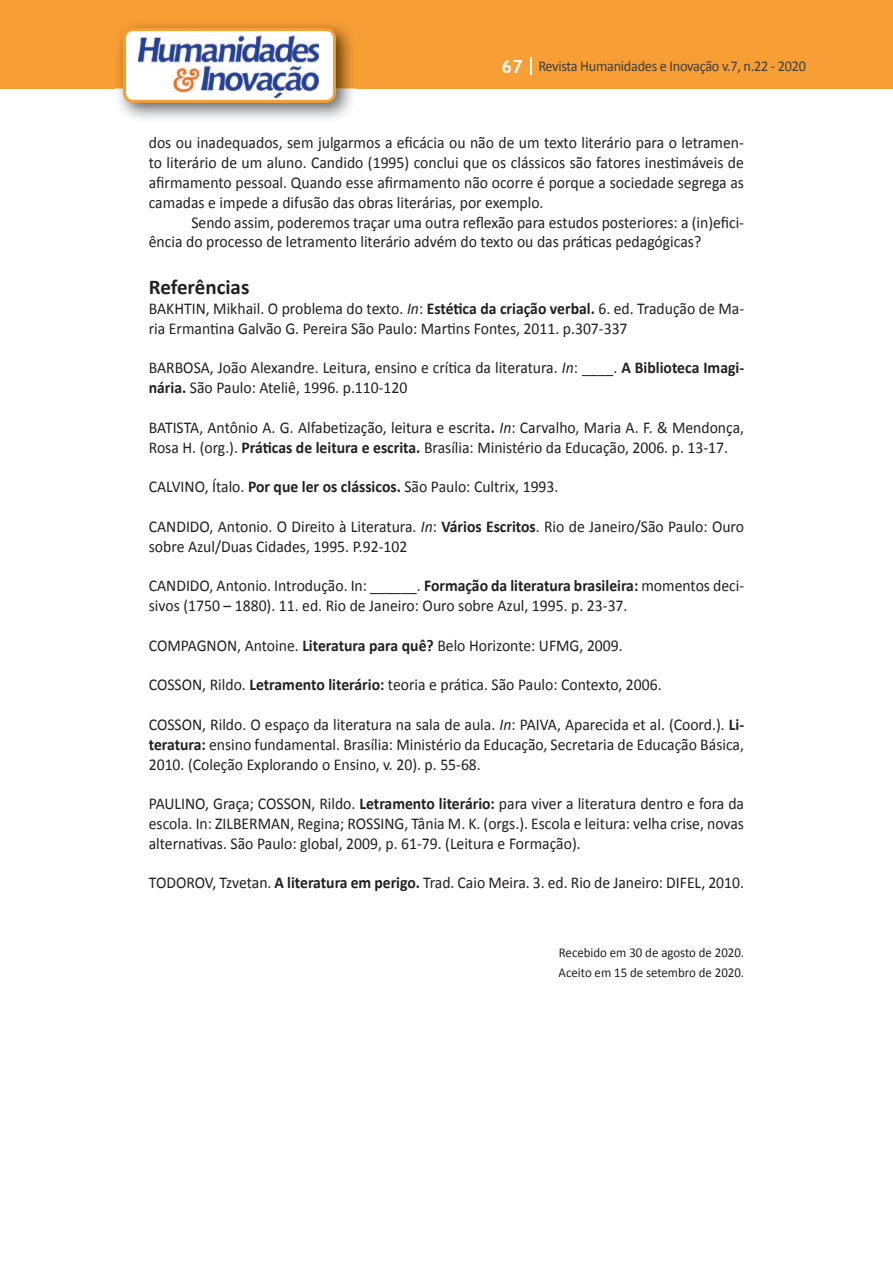
<style>
.page{position:relative;width:893px;height:1263px;background:#fff}
.page>*{position:absolute;margin:0;border:0;box-sizing:border-box;transform-origin:0 0}
.t1{font:700 21px "Calibri";color:#231f20}
.t2{font:16.5px/19.8px "Calibri";color:#231f20;scale:.95 1}
.t3{font:15px "Calibri";letter-spacing:-.02em;color:#3e3e3f;scale:.95 1}
.t4{font:13.5px/19.8px "Calibri";color:#231f20;scale:.95 1}
.s1{font-family:"Trebuchet MS";font-weight:700;font-size:18px;color:#fff}
.s2{font-style:italic}
.s3{font-weight:700}
</style>
<div class="page">
<div style="left:0;top:0;width:893px;height:88px;background:#f79e34"></div>
<svg style="left:530px;top:57px;width:2px;height:18px"></svg>
<img style="left:115px;top:24px;width:241px;height:95px">
<svg style="left:123px;top:28px;width:213px;height:75px"></svg>
<p class="t3" style="left:501px;top:57px;width:322px"><span class="s1">67</span> Revista Humanidades e Inovação v.7, n.22 - 2020</p>
<p class="t2" style="left:149px;top:133px;width:628px;text-align:justify">dos ou inadequados, sem julgarmos a eficácia ou não de um texto literário para o letramen&shy;to literário de um aluno. Candido (1995) conclui que os clássicos são fatores inestimáveis de afirmamento pessoal. Quando esse afirmamento não ocorre é porque a sociedade segrega as camadas e impede a difusão das obras literárias, por exemplo.</p>
<p class="t2" style="left:149px;top:212px;width:628px;text-indent:43px">Sendo assim, poderemos traçar uma outra reflexão para estudos posteriores: a (in)efici&shy;ência do processo de letramento literário advém do texto ou das práticas pedagógicas?</p>
<p class="t1" style="left:149px;top:274px;width:102px">Referências</p>
<p class="t2" style="left:149px;top:299px;width:628px">BAKHTIN, Mikhail. O problema do texto. <span class="s2">In</span>: <span class="s3">Estética da criação verbal.</span> 6. ed. Tradução de Ma&shy;ria Ermantina Galvão G. Pereira São Paulo: Martins Fontes, 2011. p.307-337</p>
<p class="t2" style="left:149px;top:358px;width:628px">BARBOSA, João Alexandre. Leitura, ensino e crítica da literatura. <span class="s2">In</span>: ____. <span class="s3">A Biblioteca Imagi&shy;nária.</span> São Paulo: Ateliê, 1996. p.110-120</p>
<p class="t2" style="left:149px;top:418px;width:628px">BATISTA, Antônio A. G. Alfabetização, leitura e escrita<span class="s3">.</span> <span class="s2">In</span>: Carvalho, Maria A. F. &amp; Mendonça,<br>Rosa H. (org.). <span class="s3">Práticas de leitura e escrita.</span> Brasília: Ministério da Educação, 2006. p. 13-17.</p>
<p class="t2" style="left:149px;top:477px;width:433px">CALVINO, Ítalo. <span class="s3">Por que ler os clássicos.</span> São Paulo: Cultrix, 1993.</p>
<p class="t2" style="left:149px;top:517px;width:628px">CANDIDO, Antonio. O Direito à Literatura. <span class="s2">In</span>: <span class="s3">Vários Escritos</span>. Rio de Janeiro/São Paulo: Ouro sobre Azul/Duas Cidades, 1995. P.92-102</p>
<p class="t2" style="left:149px;top:576px;width:628px">CANDIDO, Antonio. Introdução. In: ______. <span class="s3">Formação da literatura brasileira:</span> momentos deci&shy;sivos (1750 – 1880). 11. ed. Rio de Janeiro: Ouro sobre Azul, 1995. p. 23-37.</p>
<p class="t2" style="left:149px;top:635px;width:500px">COMPAGNON, Antoine. <span class="s3">Literatura para quê?</span> Belo Horizonte: UFMG, 2009.</p>
<p class="t2" style="left:149px;top:675px;width:541px">COSSON, Rildo. <span class="s3">Letramento literário:</span> teoria e prática. São Paulo: Contexto, 2006.</p>
<p class="t2" style="left:149px;top:715px;width:628px;text-align:justify">COSSON, Rildo. O espaço da literatura na sala de aula. <span class="s2">In</span>: PAIVA, Aparecida et al. (Coord.). <span class="s3">Li&shy;teratura:</span> ensino fundamental. Brasília: Ministério da Educação, Secretaria de Educação Básica, 2010. (Coleção Explorando o Ensino, v. 20). p. 55-68.</p>
<p class="t2" style="left:149px;top:794px;width:628px;text-align:justify">PAULINO, Graça; COSSON, Rildo. <span class="s3">Letramento literário:</span> para viver a literatura dentro e fora da escola. In: ZILBERMAN, Regina; ROSSING, Tânia M. K. (orgs.). Escola e leitura: velha crise, novas alternativas. São Paulo: global, 2009, p. 61-79. (Leitura e Formação).</p>
<p class="t2" style="left:149px;top:873px;width:628px">TODOROV, Tzvetan. <span class="s3">A literatura em perigo.</span> Trad. Caio Meira. 3. ed. Rio de Janeiro: DIFEL, 2010.</p>
<p class="t4" style="left:559px;top:942px;width:197px">Recebido em 30 de agosto de 2020.<br>Aceito em 15 de setembro de 2020.</p>
</div>
